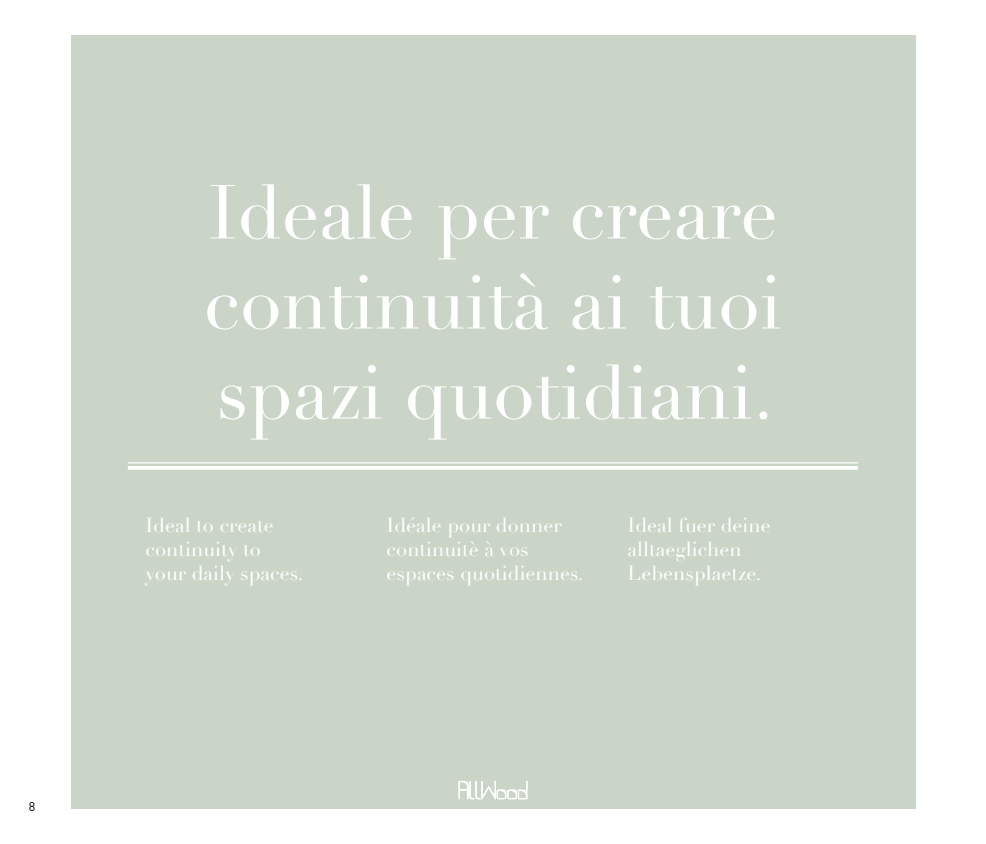
<style>
.page{position:relative;width:986px;height:844px;background:#fff}
.page>*{position:absolute;margin:0;border:0;box-sizing:border-box;transform-origin:0 0}
.t1{font:75px/90px "Didot";color:#fff;text-align:justify}
.t2{font:20px/24px "Didot";color:#fff}
.t3{font:12.5px "DIN";color:#000}
</style>
<div class="page">
<div style="left:71px;top:35px;width:843px;height:773px;background:#cad4c7"></div>
<hr style="left:128px;top:462px;width:729px;height:1px;background:#fff">
<hr style="left:128px;top:466px;width:729px;height:3px;background:#fff">
<svg style="left:458px;top:780px;width:69px;height:20px"></svg>
<p class="t3" style="left:29px;top:798px;width:8px">8</p>
<h1 class="t1" style="left:204px;top:169px;width:579px">Ideale per creare continuità ai tuoi spazi quotidiani.</h1>
<p class="t2" style="left:145px;top:513px;width:159px">Ideal to create continuity to your daily spaces.</p>
<p class="t2" style="left:386px;top:513px;width:198px">Idéale pour donner continuitè à vos espaces quotidiennes.</p>
<p class="t2" style="left:627px;top:513px;width:144px">Ideal fuer deine alltaeglichen<br>Lebensplaetze.</p>
</div>
